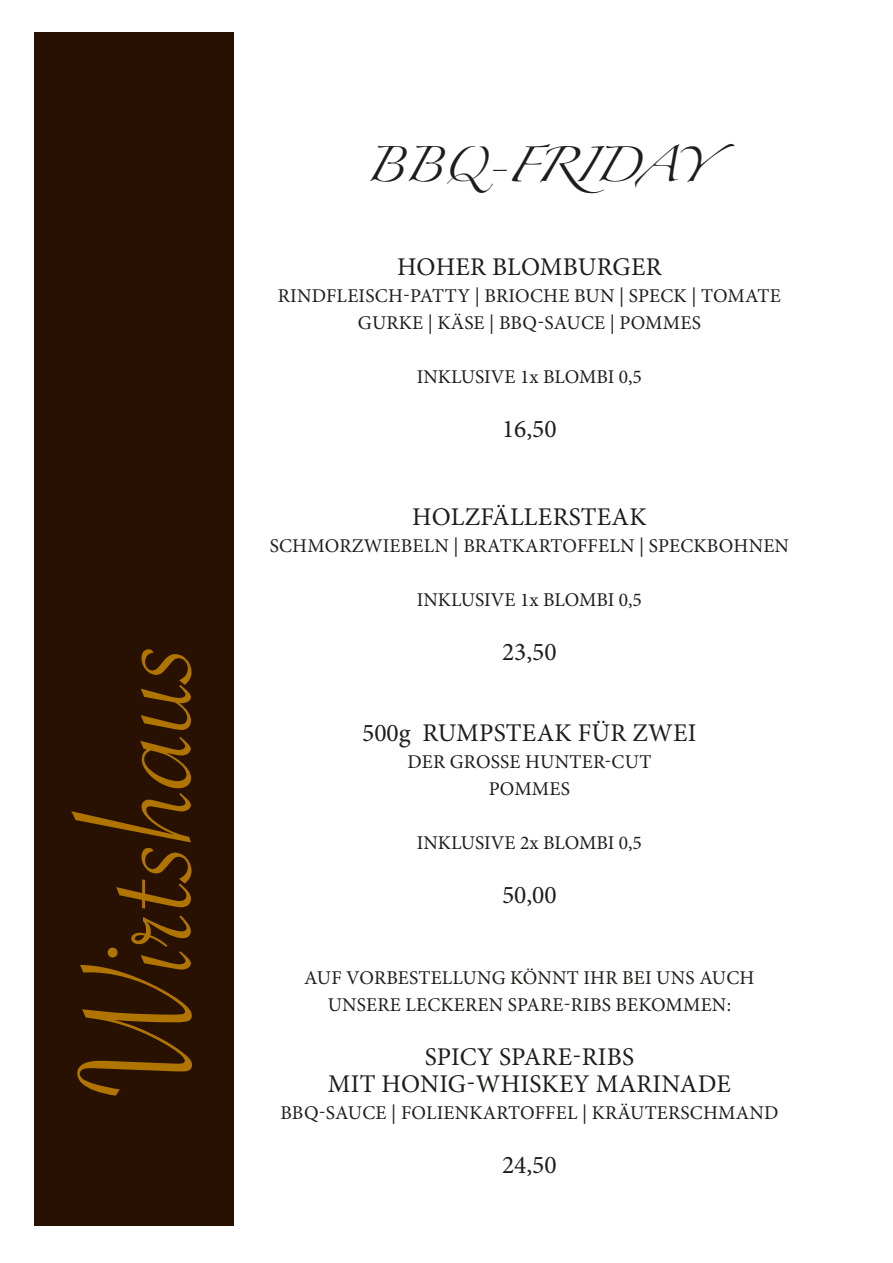
<style>
.page{position:relative;width:893px;height:1263px;background:#fff}
.page>*{position:absolute;margin:0;border:0;box-sizing:border-box;transform-origin:0 0}
.t1{font:172.5px "Savoye Let Plain";color:#af7500}
.t2{font:31.5px "Zapfino";color:#1d1d1b}
.t3{font:25.5px "Minion Pro";letter-spacing:.01em;color:#1d1d1b}
.t4{font:19.5px "Minion Pro";letter-spacing:.01em;color:#1d1d1b}
</style>
<div class="page">
<div style="left:34px;top:32px;width:200px;height:1194px;background:#281100"></div>
<p class="t1" style="left:25px;top:1100px;width:467px;rotate:-90deg">Wirtshaus</p>
<p class="t2" style="left:365px;top:152px;width:371px">BBQ-FRIDAY</p>
<p class="t3" style="left:397px;top:250px;width:266px">HOHER BLOMBURGER</p>
<p class="t4" style="left:278px;top:282px;width:504px">RINDFLEISCH-PATTY | BRIOCHE BUN | SPECK | TOMATE</p>
<p class="t4" style="left:358px;top:309px;width:345px">GURKE | KÄSE | BBQ-SAUCE | POMMES</p>
<p class="t4" style="left:417px;top:363px;width:227px">INKLUSIVE 1x BLOMBI 0,5</p>
<p class="t3" style="left:502px;top:412px;width:56px">16,50</p>
<p class="t3" style="left:412px;top:500px;width:236px">HOLZFÄLLERSTEAK</p>
<p class="t4" style="left:270px;top:533px;width:521px">SCHMORZWIEBELN | BRATKARTOFFELN | SPECKBOHNEN</p>
<p class="t4" style="left:417px;top:587px;width:227px">INKLUSIVE 1x BLOMBI 0,5</p>
<p class="t3" style="left:502px;top:635px;width:56px">23,50</p>
<p class="t3" style="left:362px;top:716px;width:336px">500g RUMPSTEAK FÜR ZWEI</p>
<p class="t4" style="left:407px;top:749px;width:245px">DER GROSSE HUNTER-CUT</p>
<p class="t4" style="left:489px;top:776px;width:83px">POMMES</p>
<p class="t4" style="left:417px;top:830px;width:227px">INKLUSIVE 2x BLOMBI 0,5</p>
<p class="t3" style="left:502px;top:878px;width:56px">50,00</p>
<p class="t4" style="left:304px;top:965px;width:452px">AUF VORBESTELLUNG KÖNNT IHR BEI UNS AUCH</p>
<p class="t4" style="left:328px;top:992px;width:405px">UNSERE LECKEREN SPARE-RIBS BEKOMMEN:</p>
<p class="t3" style="left:425px;top:1040px;width:211px">SPICY SPARE-RIBS</p>
<p class="t3" style="left:328px;top:1067px;width:405px">MIT HONIG-WHISKEY MARINADE</p>
<p class="t4" style="left:280px;top:1100px;width:500px">BBQ-SAUCE | FOLIENKARTOFFEL | KRÄUTERSCHMAND</p>
<p class="t3" style="left:502px;top:1148px;width:56px">24,50</p>
</div>
